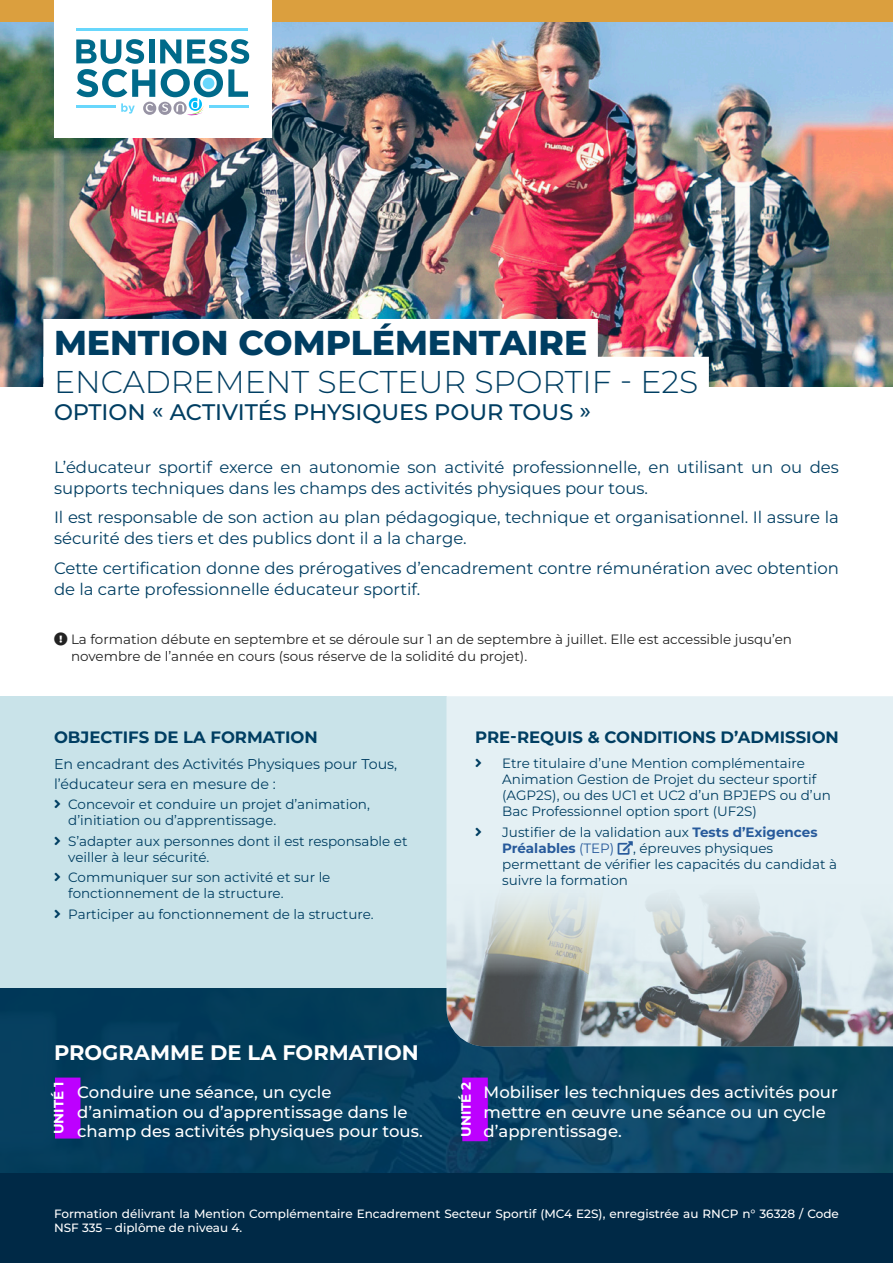
<style>
.page{position:relative;width:893px;height:1263px;background:#fff}
.page>*{position:absolute;margin:0;border:0;box-sizing:border-box;transform-origin:0 0}
.t1{font:800 34.5px "Montserrat";color:#003e62}
.t2{font:300 31.5px "Montserrat";color:#003e62}
.t3{font:500 22.5px "Montserrat";color:#003e62}
.t4{font:700 21px "Montserrat";color:#fff}
.t5{font:16.5px/21px "Montserrat";color:#003e62}
.t6{font:500 16.5px/19.8px "Montserrat";color:#fff}
.t7{font:700 16.5px "Montserrat";color:#003e62}
.t8{font:14.25px/19.8px "Montserrat";color:#003e62}
.t9{font:13.5px/16.2px "Montserrat";color:#003e62}
.t10{font:13.5px/16.2px "Montserrat";color:#222}
.t11{font:700 13.5px "Montserrat";color:#fff}
.t12{font:500 12px/14.4px "Montserrat";color:#fff}
.s1{font-weight:700;color:#275a9b}
.s2{color:#275a9b}
</style>
<div class="page">
<div style="left:0;top:988px;width:893px;height:186px;background:#003e62"></div>
<div style="left:0;top:1174px;width:893px;height:89px;background:#002946"></div>
<img style="left:0;top:21px;width:893px;height:366px">
<div style="left:0;top:696px;width:446px;height:292px;background:#c9e3e9"></div>
<div style="left:0;top:0;width:893px;height:21px;background:#db9f3e"></div>
<div style="left:43px;top:319px;width:555px;height:58px;background:#fff"></div>
<div style="left:43px;top:357px;width:666px;height:58px;background:#fff"></div>
<div style="left:54px;top:0;width:218px;height:138px;background:#fff"></div>
<svg style="left:76px;top:39px;width:173px;height:77px"></svg>
<div style="left:203px;top:78px;width:11px;height:11px;background:#68d7fc;border-radius:50%"></div>
<hr style="left:77px;top:106px;width:39px;height:2px;background:#68d7fc">
<hr style="left:209px;top:106px;width:39px;height:2px;background:#68d7fc">
<hr style="left:76px;top:28px;width:172px;height:3px;background:#68d7fc">
<div style="left:55px;top:1077px;width:25px;height:61px;background:#bd00ff"></div>
<div style="left:462px;top:1077px;width:26px;height:64px;background:#bd00ff"></div>
<div style="left:446px;top:696px;width:447px;height:177px;background:#e4f0f4"></div>
<img style="left:446px;top:873px;width:447px;height:173px">
<svg style="left:618px;top:841px;width:15px;height:14px"></svg>
<p class="t1" style="left:54px;top:320px;width:535px">MENTION COMPLÉMENTAIRE</p>
<p class="t2" style="left:54px;top:361px;width:646px">ENCADREMENT SECTEUR SPORTIF - E2S</p>
<p class="t3" style="left:54px;top:397px;width:539px">OPTION « ACTIVITÉS PHYSIQUES POUR TOUS »</p>
<p class="t5" style="left:54px;top:456px;width:786px">L’éducateur sportif exerce en autonomie son activité professionnelle, en utilisant un ou des supports techniques dans les champs des activités physiques pour tous.</p>
<p class="t5" style="left:54px;top:507px;width:786px">Il est responsable de son action au plan pédagogique, technique et organisationnel. Il assure la sécurité des tiers et des publics dont il a la charge.</p>
<p class="t5" style="left:54px;top:557px;width:786px">Cette certification donne des prérogatives d’encadrement contre rémunération avec obtention de la carte professionnelle éducateur sportif.</p>
<p class="t10" style="left:71px;top:631px;width:722px">La formation débute en septembre et se déroule sur 1 an de septembre à juillet. Elle est accessible jusqu’en novembre de l’année en cours (sous réserve de la solidité du projet).</p>
<p class="t7" style="left:54px;top:726px;width:265px">OBJECTIFS DE LA FORMATION</p>
<p class="t8" style="left:54px;top:753px;width:345px">En encadrant des Activités Physiques pour Tous, l’éducateur sera en mesure de :</p>
<p class="t9" style="left:68px;top:796px;width:303px;text-indent:-14px">☑ Concevoir et conduire un projet d’animation, d’initiation ou d’apprentissage.</p>
<p class="t9" style="left:68px;top:832px;width:341px;text-indent:-14px">☑ S’adapter aux personnes dont il est responsable et veiller à leur sécurité.</p>
<p class="t9" style="left:68px;top:869px;width:264px;text-indent:-14px">☑ Communiquer sur son activité et sur le fonctionnement de la structure.</p>
<p class="t9" style="left:54px;top:906px;width:321px">☑ Participer au fonctionnement de la structure.</p>
<p class="t7" style="left:475px;top:726px;width:365px">PRE-REQUIS &amp; CONDITIONS D’ADMISSION</p>
<p class="t9" style="left:502px;top:754px;width:330px;text-indent:-27px">☑ Etre titulaire d’une Mention complémentaire Animation Gestion de Projet du secteur sportif (AGP2S), ou des UC1 et UC2 d’un BPJEPS ou d’un Bac Professionnel option sport (UF2S)</p>
<p class="t9" style="left:502px;top:824px;width:317px;text-indent:-27px">☑ Justifier de la validation aux <span class="s1">Tests d’Exigences<br>Préalables</span> <span class="s2">(TEP)</span></p>
<p class="t9" style="left:502px;top:840px;width:336px;text-indent:131px">, épreuves physiques permettant de vérifier les capacités du candidat à suivre la formation</p>
<p class="t4" style="left:54px;top:1038px;width:366px">PROGRAMME DE LA FORMATION</p>
<p class="t11" style="left:50px;top:1134px;width:54px;rotate:-90deg">UNITÉ 1</p>
<p class="t11" style="left:457px;top:1137px;width:57px;rotate:-90deg">UNITÉ 2</p>
<p class="t6" style="left:77px;top:1081px;width:347px">Conduire une séance, un cycle d’animation ou d’apprentissage dans le champ des activités physiques pour tous.</p>
<p class="t6" style="left:484px;top:1081px;width:356px">Mobiliser les techniques des activités pour mettre en œuvre une séance ou un cycle d’apprentissage.</p>
<p class="t12" style="left:54px;top:1206px;width:786px">Formation délivrant la Mention Complémentaire Encadrement Secteur Sportif (MC4 E2S), enregistrée au RNCP n° 36328 / Code<br>NSF 335 – diplôme de niveau 4.</p>
</div>
